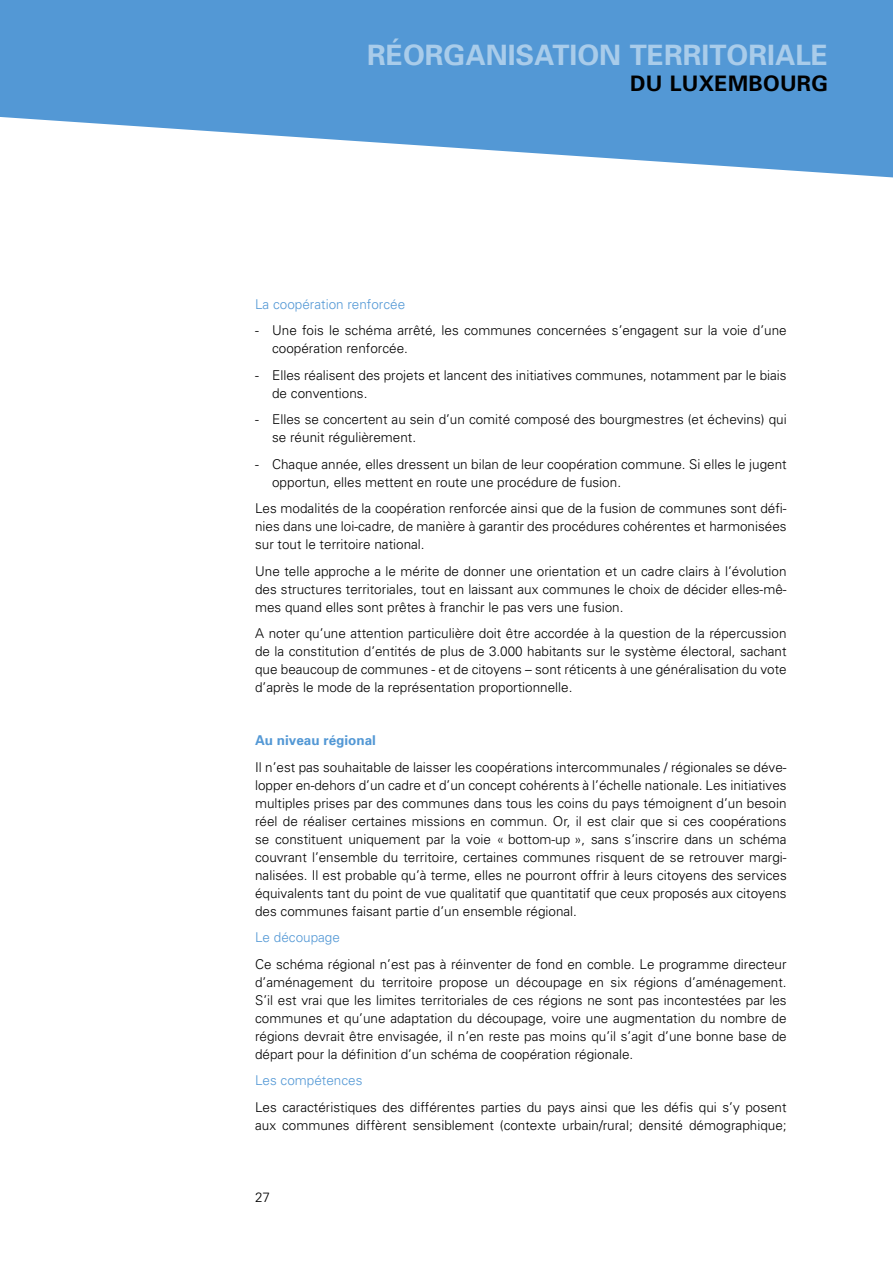
<style>
.page{position:relative;width:893px;height:1263px;background:#fff}
.page>*{position:absolute;margin:0;border:0;box-sizing:border-box;transform-origin:0 0}
.t1{font:700 28.05px "Univers";color:#a9ccea}
.t2{font:700 21.3px "Univers";letter-spacing:.015em;color:#000}
.t3{font:300 13.5px/18px "Univers";color:#000}
.t4{font:300 13.5px "Univers";color:#5398d5}
.t5{font:700 13.5px "Univers";color:#5398d5}
</style>
<div class="page">
<svg style="left:0;top:0;width:893px;height:178px;fill:#5398d5"></svg>
<h1 class="t1" style="left:367px;top:37px;width:463px">RÉORGANISATION TERRITORIALE</h1>
<h2 class="t2" style="left:630px;top:70px;width:199px">DU LUXEMBOURG</h2>
<p class="t4" style="left:255px;top:296px;width:152px">La coopération renforcée</p>
<p class="t3" style="left:272px;top:321px;width:516px;text-indent:-17px">- Une fois le schéma arrêté, les communes concernées s’engagent sur la voie d’une coopération renforcée.</p>
<p class="t3" style="left:272px;top:365px;width:516px;text-indent:-17px">- Elles réalisent des projets et lancent des initiatives communes, notamment par le biais de conventions.</p>
<p class="t3" style="left:272px;top:410px;width:516px;text-indent:-17px">- Elles se concertent au sein d’un comité composé des bourgmestres (et échevins) qui se réunit régulièrement.</p>
<p class="t3" style="left:272px;top:454px;width:516px;text-indent:-17px">- Chaque année, elles dressent un bilan de leur coopération commune. Si elles le jugent opportun, elles mettent en route une procédure de fusion.</p>
<p class="t3" style="left:255px;top:499px;width:533px;text-align:justify">Les modalités de la coopération renforcée ainsi que de la fusion de communes sont défi&shy;nies dans une loi-cadre, de manière à garantir des procédures cohérentes et harmonisées sur tout le territoire national.</p>
<p class="t3" style="left:255px;top:561px;width:533px;text-align:justify">Une telle approche a le mérite de donner une orientation et un cadre clairs à l’évolution des structures territoriales, tout en laissant aux communes le choix de décider elles-mê&shy;mes quand elles sont prêtes à franchir le pas vers une fusion.</p>
<p class="t3" style="left:255px;top:624px;width:533px;text-align:justify">A noter qu’une attention particulière doit être accordée à la question de la répercussion de la constitution d’entités de plus de 3.000 habitants sur le système électoral, sachant que beaucoup de communes - et de citoyens – sont réticents à une généralisation du vote d’après le mode de la représentation proportionnelle.</p>
<p class="t5" style="left:255px;top:732px;width:122px">Au niveau régional</p>
<p class="t3" style="left:255px;top:757px;width:533px;text-align:justify">Il n’est pas souhaitable de laisser les coopérations intercommunales / régionales se déve&shy;lopper en-dehors d’un cadre et d’un concept cohérents à l’échelle nationale. Les initiatives multiples prises par des communes dans tous les coins du pays témoignent d’un besoin réel de réaliser certaines missions en commun. Or, il est clair que si ces coopérations se constituent uniquement par la voie « bottom-up », sans s’inscrire dans un schéma couvrant l’ensemble du territoire, certaines communes risquent de se retrouver margi&shy;nalisées. Il est probable qu’à terme, elles ne pourront offrir à leurs citoyens des services équivalents tant du point de vue qualitatif que quantitatif que ceux proposés aux citoyens des communes faisant partie d’un ensemble régional.</p>
<p class="t4" style="left:255px;top:929px;width:86px">Le découpage</p>
<p class="t3" style="left:255px;top:954px;width:533px;text-align:justify">Ce schéma régional n’est pas à réinventer de fond en comble. Le programme directeur d’aménagement du territoire propose un découpage en six régions d’aménagement.<br>S’il est vrai que les limites territoriales de ces régions ne sont pas incontestées par les communes et qu’une adaptation du découpage, voire une augmentation du nombre de régions devrait être envisagée, il n’en reste pas moins qu’il s’agit d’une bonne base de départ pour la définition d’un schéma de coopération régionale.</p>
<p class="t4" style="left:255px;top:1072px;width:109px">Les compétences</p>
<p class="t3" style="left:255px;top:1097px;width:533px">Les caractéristiques des différentes parties du pays ainsi que les défis qui s’y posent aux communes diffèrent sensiblement (contexte urbain/rural; densité démographique;</p>
<p class="t3" style="left:255px;top:1187px;width:17px">27</p>
</div>
